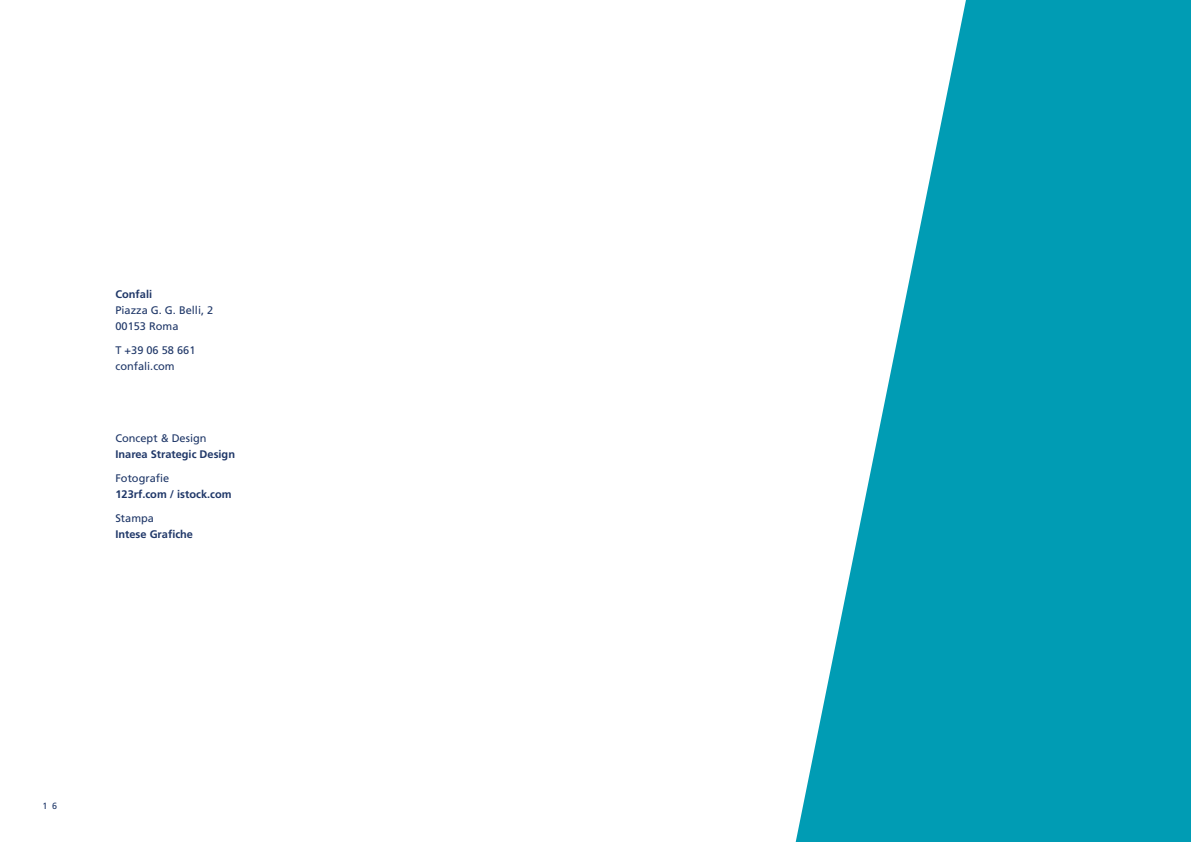
<style>
.page{position:relative;width:1191px;height:842px;background:#fff}
.page>*{position:absolute;margin:0;border:0;box-sizing:border-box;transform-origin:0 0}
.t1{font:11px/16px "Frutiger LT Std";color:#1f3768}
.t2{font:700 11px "Frutiger LT Std";color:#1f3768}
.t3{font:9px "Frutiger LT Std";color:#1f3768}
</style>
<div class="page">
<svg style="left:795px;top:0;width:396px;height:842px;fill:#009cb4"></svg>
<p class="t2" style="left:115px;top:288px;width:38px">Confali</p>
<p class="t1" style="left:115px;top:302px;width:99px">Piazza G. G. Belli, 2<br>00153 Roma</p>
<p class="t1" style="left:115px;top:342px;width:81px">T +39 06 58 661 confali.com</p>
<p class="t1" style="left:115px;top:430px;width:93px">Concept &amp; Design</p>
<p class="t2" style="left:115px;top:448px;width:121px">Inarea Strategic Design</p>
<p class="t1" style="left:115px;top:470px;width:55px">Fotografie</p>
<p class="t2" style="left:115px;top:488px;width:118px">123rf.com / istock.com</p>
<p class="t1" style="left:115px;top:510px;width:40px">Stampa</p>
<p class="t2" style="left:115px;top:528px;width:79px">Intese Grafiche</p>
<p class="t3" style="left:43px;top:801px;width:16px">1 6</p>
</div>
